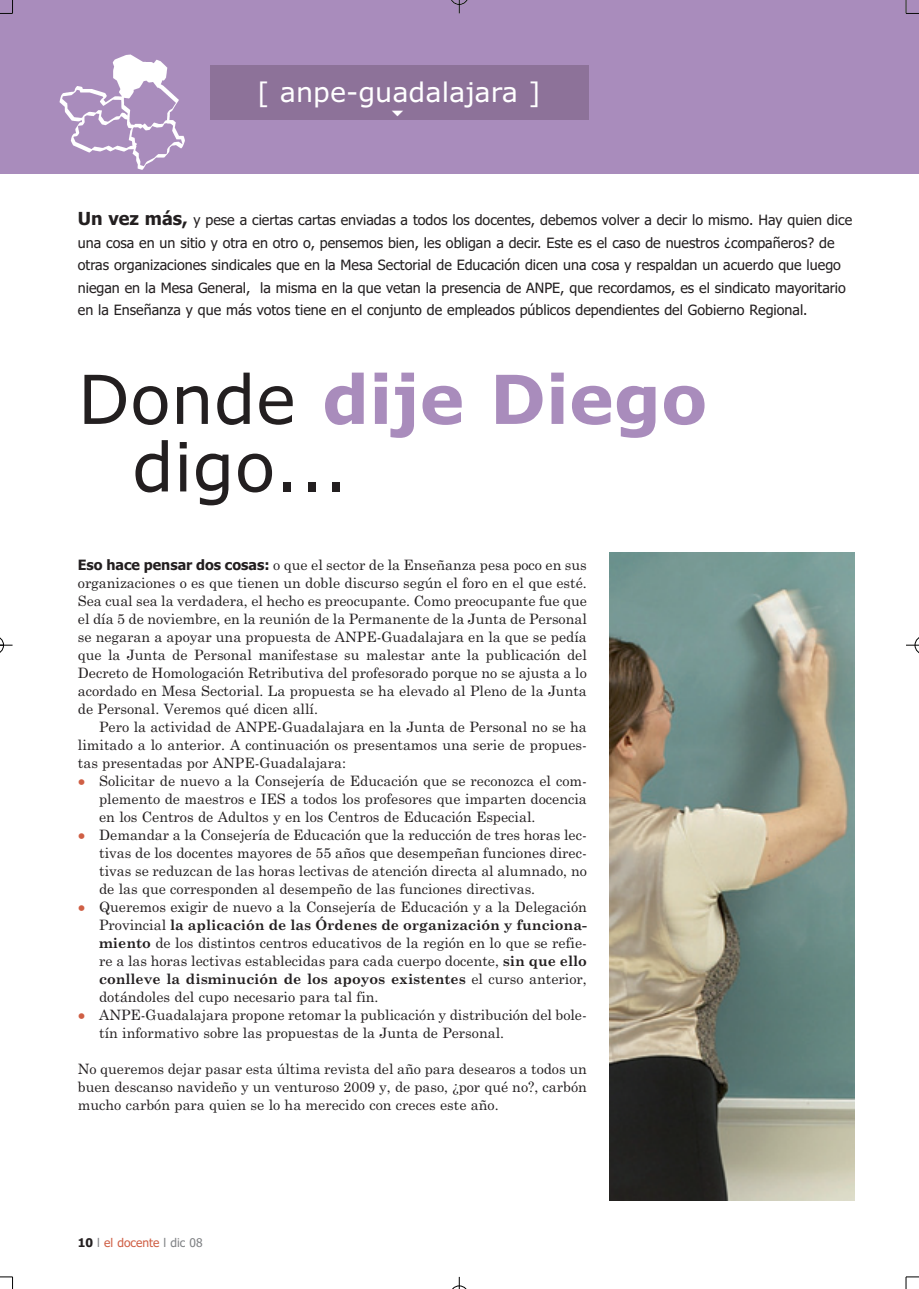
<style>
.page{position:relative;width:919px;height:1289px;background:#fff}
.page>*{position:absolute;margin:0;border:0;box-sizing:border-box;transform-origin:0 0}
.t1{font:67.5px/67.5px "Verdana";color:#231f20}
.t2{font:27px "Verdana";color:#fff}
.t3{font:14.25px/18px "Century Schoolbook";color:#231f20;text-align:justify}
.t4{font:14.25px/22.5px "Tahoma";color:#231f20}
.t5{font:12px "Tahoma";color:#cf5f45}
.s1{font-weight:700;font-size:18px}
.s2{font-weight:700;color:#a98cbc}
.s3{font-family:"Tahoma";font-weight:700}
.s4{font-family:"Tahoma";font-weight:700;font-size:12px;color:#cf5f45}
.s5{font-weight:700}
.s6{font-weight:700;color:#231f20}
.s7{color:#808285}
</style>
<div class="page">
<div style="left:0;top:1px;width:918px;height:173px;background:#a98cbc"></div>
<div style="left:210px;top:66px;width:378px;height:54px;background:#8d7299"></div>
<img style="left:59px;top:54px;width:126px;height:116px">
<img style="left:609px;top:552px;width:245px;height:648px">
<svg style="left:0;top:0;width:13px;height:14px"></svg>
<svg style="left:905px;top:0;width:13px;height:14px"></svg>
<svg style="left:0;top:1276px;width:13px;height:12px"></svg>
<svg style="left:905px;top:1276px;width:13px;height:12px"></svg>
<svg style="left:450px;top:0;width:18px;height:13px"></svg>
<svg style="left:453px;top:1276px;width:13px;height:12px"></svg>
<svg style="left:0;top:637px;width:13px;height:16px"></svg>
<svg style="left:906px;top:638px;width:12px;height:15px"></svg>
<h2 class="t2" style="left:257px;top:81px;width:285px">[ anpe-guadalajara ]</h2>
<p class="t4" style="left:78px;top:210px;width:775px"><span class="s1">Un vez más,</span> y pese a ciertas cartas enviadas a todos los docentes, debemos volver a decir lo mismo. Hay quien dice una cosa en un sitio y otra en otro o, pensemos bien, les obligan a decir. Este es el caso de nuestros ¿compañeros? de otras organizaciones sindicales que en la Mesa Sectorial de Educación dicen una cosa y respaldan un acuerdo que luego niegan en la Mesa General, la misma en la que vetan la presencia de ANPE, que recordamos, es el sindicato mayoritario en la Enseñanza y que más votos tiene en el conjunto de empleados públicos dependientes del Gobierno Regional.</p>
<h1 class="t1" style="left:132px;top:371px;width:577px;text-indent:-54px">Donde <span class="s2">dije Diego </span>digo...</h1>
<p class="t3" style="left:78px;top:557px;width:510px"><span class="s3">Eso hace pensar dos cosas:</span> o que el sector de la Enseñanza pesa poco en sus organizaciones o es que tienen un doble discurso según el foro en el que esté.<br>Sea cual sea la verdadera, el hecho es preocupante. Como preocupante fue que el día 5 de noviembre, en la reunión de la Permanente de la Junta de Personal se negaran a apoyar una propuesta de ANPE-Guadalajara en la que se pedía que la Junta de Personal manifestase su malestar ante la publicación del Decreto de Homologación Retributiva del profesorado porque no se ajusta a lo acordado en Mesa Sectorial. La propuesta se ha elevado al Pleno de la Junta de Personal. Veremos qué dicen allí.</p>
<p class="t3" style="left:78px;top:719px;width:510px;text-indent:21px">Pero la actividad de ANPE-Guadalajara en la Junta de Personal no se ha limitado a lo anterior. A continuación os presentamos una serie de propues&shy;tas presentadas por ANPE-Guadalajara:</p>
<p class="t3" style="left:99px;top:773px;width:489px;text-indent:-21px"><span class="s4">•</span> Solicitar de nuevo a la Consejería de Educación que se reconozca el com&shy;plemento de maestros e IES a todos los profesores que imparten docencia en los Centros de Adultos y en los Centros de Educación Especial.</p>
<p class="t3" style="left:99px;top:827px;width:489px;text-indent:-21px"><span class="s4">•</span> Demandar a la Consejería de Educación que la reducción de tres horas lec&shy;tivas de los docentes mayores de 55 años que desempeñan funciones direc&shy;tivas se reduzcan de las horas lectivas de atención directa al alumnado, no de las que corresponden al desempeño de las funciones directivas.</p>
<p class="t3" style="left:99px;top:899px;width:489px;text-indent:-21px"><span class="s4">•</span> Queremos exigir de nuevo a la Consejería de Educación y a la Delegación Provincial <span class="s5">la aplicación de las Órdenes de organización y funciona&shy;miento</span> de los distintos centros educativos de la región en lo que se refie&shy;re a las horas lectivas establecidas para cada cuerpo docente, <span class="s5">sin que ello conlleve la disminución de los apoyos existentes</span> el curso anterior, dotándoles del cupo necesario para tal fin.</p>
<p class="t3" style="left:99px;top:1007px;width:489px;text-indent:-21px"><span class="s4">•</span> ANPE-Guadalajara propone retomar la publicación y distribución del bole&shy;tín informativo sobre las propuestas de la Junta de Personal.</p>
<p class="t3" style="left:78px;top:1061px;width:510px">No queremos dejar pasar esta última revista del año para desearos a todos un buen descanso navideño y un venturoso 2009 y, de paso, ¿por qué no?, carbón mucho carbón para quien se lo ha merecido con creces este año.</p>
<p class="t5" style="left:78px;top:1237px;width:126px"><span class="s6">10</span> <span class="s7">l</span> el docente <span class="s7">l dic 08</span></p>
</div>
